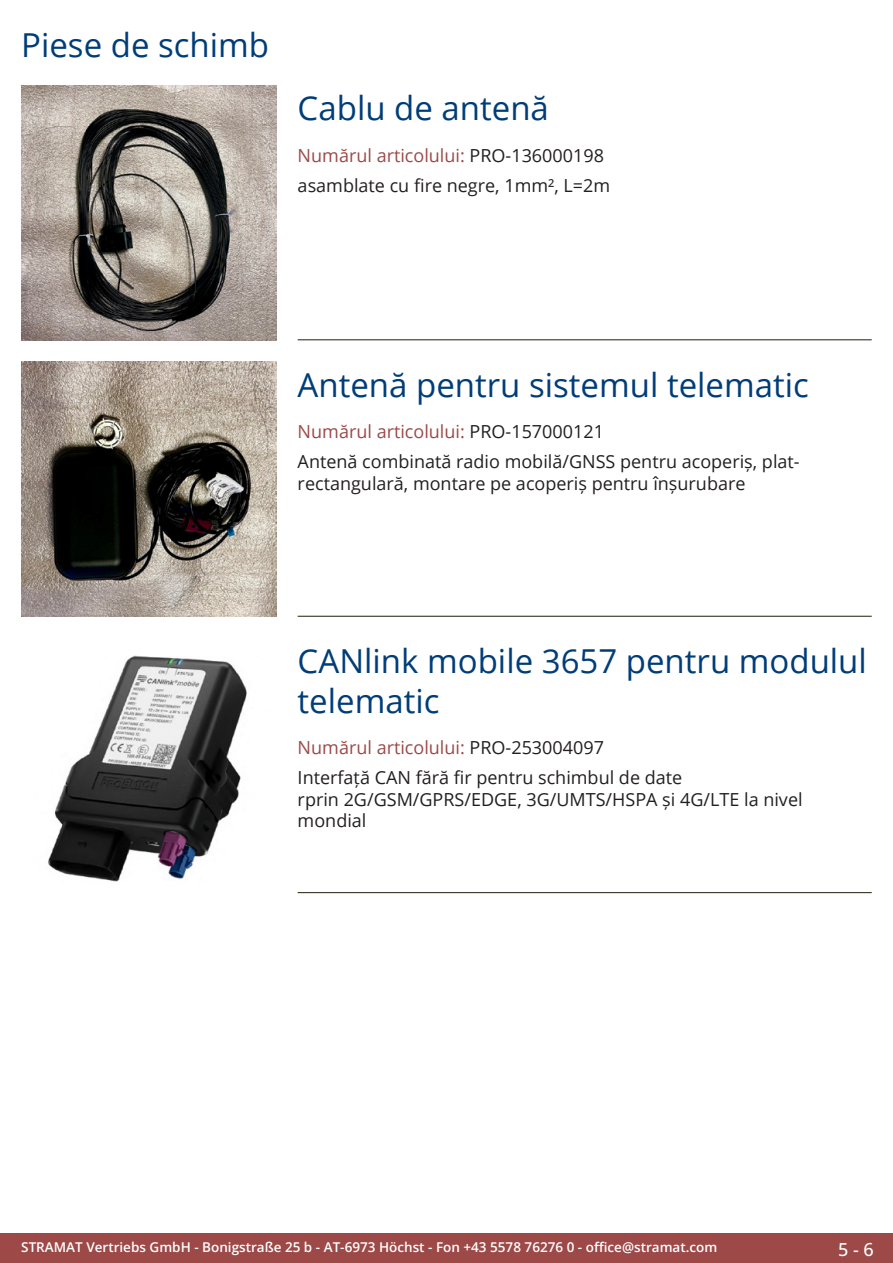
<style>
.page{position:relative;width:893px;height:1263px;background:#fff}
.page>*{position:absolute;margin:0;border:0;box-sizing:border-box;transform-origin:0 0}
.Produkttitel{font:33px/39.6px "Open Sans";color:#003d78}
.RastTitel{font:33px "Open Sans";color:#003d78}
.Beschreibung_Text{font:18px/21.6px "Open Sans";color:#231f20}
.TechDaten_Überschrif{font:18px "Open Sans";color:#9c4948}
.t1{font:500 18px "Open Sans";color:#fff}
.t2{font:600 13.5px "Open Sans";color:#fff}
.s1{color:#231f20}
</style>
<div class="page">
<div style="left:0;top:1233px;width:893px;height:30px;background:#9c4948"></div>
<hr style="left:298px;top:340px;width:574px;height:1px;background:#201d08">
<hr style="left:298px;top:616px;width:574px;height:1px;background:#201d08">
<hr style="left:298px;top:892px;width:574px;height:1px;background:#201d08">
<img style="left:21px;top:85px;width:255px;height:255px">
<img style="left:21px;top:361px;width:255px;height:256px">
<img style="left:48px;top:655px;width:199px;height:227px">
<p class="RastTitel" style="left:21px;top:22px;width:249px">Piese de schimb</p>
<p class="Produkttitel" style="left:298px;top:88px;width:253px">Cablu de antenă</p>
<p class="TechDaten_Überschrif" style="left:298px;top:143px;width:308px">Numărul articolului: <span class="s1">PRO-136000198</span></p>
<p class="Beschreibung_Text" style="left:298px;top:174px;width:314px">asamblate cu fire negre, 1mm², L=2m</p>
<p class="Produkttitel" style="left:298px;top:364px;width:513px">Antenă pentru sistemul telematic</p>
<p class="TechDaten_Überschrif" style="left:298px;top:420px;width:308px">Numărul articolului: <span class="s1">PRO-157000121</span></p>
<p class="Beschreibung_Text" style="left:298px;top:450px;width:504px">Antenă combinată radio mobilă/GNSS pentru acoperiș, plat&shy;rectangulară, montare pe acoperiș pentru înșurubare</p>
<p class="Produkttitel" style="left:298px;top:640px;width:571px">CANlink mobile 3657 pentru modulul telematic</p>
<p class="TechDaten_Überschrif" style="left:298px;top:735px;width:308px">Numărul articolului: <span class="s1">PRO-253004097</span></p>
<p class="Beschreibung_Text" style="left:298px;top:766px;width:506px">Interfață CAN fără fir pentru schimbul de date<br>rprin 2G/GSM/GPRS/EDGE, 3G/UMTS/HSPA și 4G/LTE la nivel mondial</p>
<p class="t2" style="left:21px;top:1238px;width:698px">STRAMAT Vertriebs GmbH - Bonigstraße 25 b - AT-6973 Höchst - Fon +43 5578 76276 0 - office@stramat.com</p>
<p class="t1" style="left:838px;top:1237px;width:37px">5 - 6</p>
</div>
